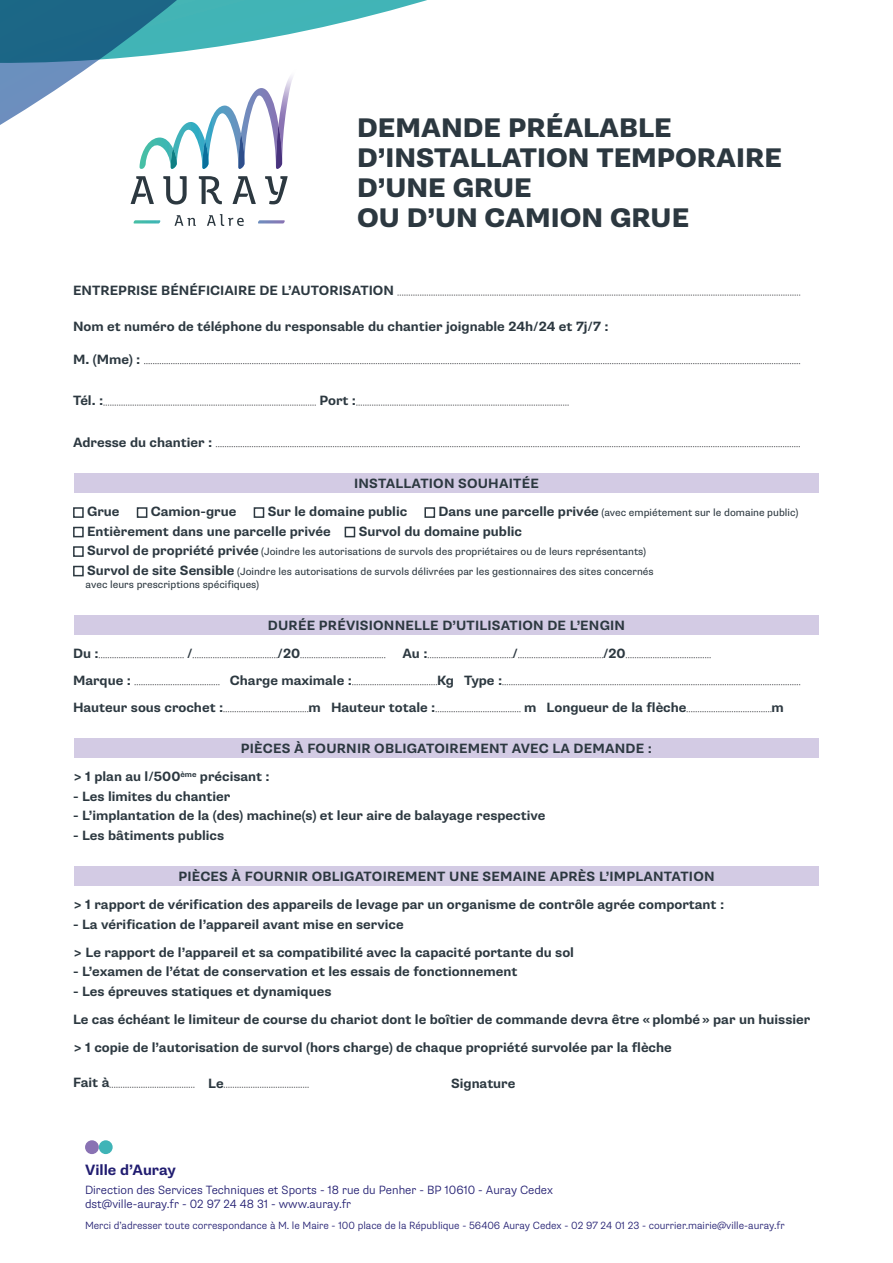
<style>
.page{position:relative;width:893px;height:1263px;background:#fff}
.page>*{position:absolute;margin:0;border:0;box-sizing:border-box;transform-origin:0 0}
.t1{font:800 27px/30px "Supria Sans";color:#2c3840}
.t2{font:700 15px "Supria Sans";color:#201c70}
.t3{font:700 13.5px/28px "Supria Sans";color:#2c3840}
.t4{font:300 12px/14.4px "Supria Sans";color:#201c70}
.t5{font:10.5px/19.5px "Supria Sans";color:#2c3840}
.t6{font:300 10.5px "Supria Sans";color:#201c70}
.s1{font-weight:700;font-size:13.5px}
</style>
<div class="page">
<svg style="left:131px;top:176px;width:157px;height:29px"></svg>
<svg style="left:175px;top:215px;width:21px;height:11px"></svg>
<svg style="left:207px;top:214px;width:37px;height:12px"></svg>
<svg style="left:133px;top:220px;width:28px;height:3px"></svg>
<svg style="left:258px;top:220px;width:27px;height:3px"></svg>
<svg style="left:0;top:0;width:427px;height:169px"></svg>
<div style="left:85px;top:1140px;width:14px;height:14px;background:#8972b3;border-radius:50%"></div>
<div style="left:99px;top:1140px;width:14px;height:14px;background:#3fb4b7;border-radius:50%"></div>
<div style="left:74px;top:615px;width:745px;height:20px;background:#d3cbe4"></div>
<div style="left:74px;top:473px;width:745px;height:20px;background:#d3cbe4"></div>
<div style="left:74px;top:738px;width:745px;height:19px;background:#d3cbe4"></div>
<div style="left:74px;top:866px;width:745px;height:19px;background:#d3cbe4"></div>
<svg style="left:397px;top:295px;width:403px;height:1px"></svg>
<svg style="left:144px;top:363px;width:656px;height:1px"></svg>
<svg style="left:103px;top:405px;width:213px;height:1px"></svg>
<svg style="left:356px;top:405px;width:213px;height:1px"></svg>
<svg style="left:216px;top:446px;width:584px;height:1px"></svg>
<div style="left:73px;top:507px;width:11px;height:11px;border:2px solid #2c3840"></div>
<div style="left:137px;top:507px;width:10px;height:11px;border:2px solid #2c3840"></div>
<div style="left:254px;top:507px;width:10px;height:11px;border:2px solid #2c3840"></div>
<div style="left:424px;top:507px;width:11px;height:11px;border:2px solid #2c3840"></div>
<div style="left:73px;top:527px;width:11px;height:10px;border:2px solid #2c3840"></div>
<div style="left:345px;top:527px;width:10px;height:10px;border:2px solid #2c3840"></div>
<div style="left:73px;top:546px;width:11px;height:11px;border:2px solid #2c3840"></div>
<div style="left:73px;top:566px;width:11px;height:10px;border:2px solid #2c3840"></div>
<svg style="left:99px;top:657px;width:85px;height:1px"></svg>
<svg style="left:193px;top:657px;width:85px;height:1px"></svg>
<svg style="left:300px;top:657px;width:85px;height:1px"></svg>
<svg style="left:428px;top:657px;width:175px;height:1px"></svg>
<svg style="left:626px;top:657px;width:85px;height:1px"></svg>
<svg style="left:134px;top:684px;width:86px;height:1px"></svg>
<svg style="left:352px;top:684px;width:85px;height:1px"></svg>
<svg style="left:502px;top:684px;width:298px;height:1px"></svg>
<svg style="left:223px;top:711px;width:85px;height:1px"></svg>
<svg style="left:435px;top:711px;width:86px;height:1px"></svg>
<svg style="left:686px;top:711px;width:85px;height:1px"></svg>
<svg style="left:109px;top:1087px;width:85px;height:1px"></svg>
<svg style="left:224px;top:1087px;width:85px;height:1px"></svg>
<h1 class="t1" style="left:357px;top:114px;width:426px">DEMANDE PRÉALABLE<br>D’INSTALLATION TEMPORAIRE<br>D’UNE GRUE<br>OU D’UN CAMION GRUE</h1>
<p class="t3" style="left:73px;top:277px;width:322px">ENTREPRISE BÉNÉFICIAIRE DE L’AUTORISATION</p>
<p class="t3" style="left:73px;top:312px;width:537px">Nom et numéro de téléphone du responsable du chantier joignable 24h/24 et 7j/7 :</p>
<p class="t3" style="left:73px;top:345px;width:69px">M. (Mme) :</p>
<p class="t3" style="left:73px;top:387px;width:32px">Tél. :</p>
<p class="t3" style="left:319px;top:387px;width:38px">Port :</p>
<p class="t3" style="left:73px;top:428px;width:141px">Adresse du chantier :</p>
<p class="t3" style="left:354px;top:470px;width:186px">INSTALLATION SOUHAITÉE</p>
<p class="t3" style="left:87px;top:498px;width:34px">Grue</p>
<p class="t3" style="left:151px;top:498px;width:87px">Camion-grue</p>
<p class="t3" style="left:268px;top:498px;width:141px">Sur le domaine public</p>
<p class="t5" style="left:439px;top:503px;width:361px"><span class="s1">Dans une parcelle privée</span> (avec empiétement sur le domaine public)</p>
<p class="t3" style="left:87px;top:517px;width:245px">Entièrement dans une parcelle privée</p>
<p class="t3" style="left:359px;top:517px;width:165px">Survol du domaine public</p>
<p class="t5" style="left:87px;top:542px;width:568px"><span class="s1">Survol de propriété privée</span> (Joindre les autorisations de survols des propriétaires ou de leurs représentants)<br><span class="s1">Survol de site Sensible</span> (Joindre les autorisations de survols délivrées par les gestionnaires des sites concernés</p>
<p class="t5" style="left:86px;top:575px;width:175px">avec leurs prescriptions spécifiques)</p>
<p class="t3" style="left:268px;top:611px;width:359px">DURÉE PRÉVISIONNELLE D’UTILISATION DE L’ENGIN</p>
<p class="t3" style="left:73px;top:639px;width:27px">Du :</p>
<p class="t3" style="left:187px;top:639px;width:7px">/</p>
<p class="t3" style="left:278px;top:639px;width:24px">/20</p>
<p class="t3" style="left:403px;top:639px;width:27px">Au :</p>
<p class="t3" style="left:513px;top:639px;width:7px">/</p>
<p class="t3" style="left:603px;top:639px;width:24px">/20</p>
<p class="t3" style="left:73px;top:666px;width:59px">Marque :</p>
<p class="t3" style="left:230px;top:666px;width:124px">Charge maximale :</p>
<p class="t3" style="left:437px;top:666px;width:67px">Kg Type :</p>
<p class="t3" style="left:73px;top:693px;width:152px">Hauteur sous crochet :</p>
<p class="t3" style="left:308px;top:693px;width:129px">m Hauteur totale :</p>
<p class="t3" style="left:524px;top:693px;width:164px">m Longueur de la flèche</p>
<p class="t3" style="left:771px;top:693px;width:14px">m</p>
<p class="t3" style="left:73px;top:735px;width:581px;text-indent:168px">PIÈCES À FOURNIR OBLIGATOIREMENT AVEC LA DEMANDE : &gt; 1 plan au l/500<sup>ème</sup> précisant :</p>
<p class="t3" style="left:73px;top:782px;width:159px">- Les limites du chantier</p>
<p class="t3" style="left:73px;top:802px;width:474px">- L’implantation de la (des) machine(s) et leur aire de balayage respective</p>
<p class="t3" style="left:73px;top:821px;width:153px">- Les bâtiments publics</p>
<p class="t3" style="left:73px;top:863px;width:653px;text-indent:105px">PIÈCES À FOURNIR OBLIGATOIREMENT UNE SEMAINE APRÈS L’IMPLANTATION &gt; 1 rapport de vérification des appareils de levage par un organisme de contrôle agrée comportant :</p>
<p class="t3" style="left:73px;top:910px;width:502px">- La vérification de l’appareil avant mise en service<br>&gt; Le rapport de l’appareil et sa compatibilité avec la capacité portante du sol</p>
<p class="t3" style="left:73px;top:958px;width:446px">- L’examen de l’état de conservation et les essais de fonctionnement</p>
<p class="t3" style="left:73px;top:977px;width:739px">- Les épreuves statiques et dynamiques<br>Le cas échéant le limiteur de course du chariot dont le boîtier de commande devra être «plombé» par un huissier &gt; 1 copie de l’autorisation de survol (hors charge) de chaque propriété survolée par la flèche</p>
<p class="t3" style="left:73px;top:1069px;width:38px">Fait à</p>
<p class="t3" style="left:208px;top:1069px;width:17px">Le</p>
<p class="t3" style="left:451px;top:1069px;width:66px">Signature</p>
<p class="t2" style="left:85px;top:1161px;width:92px">Ville d’Auray</p>
<p class="t4" style="left:85px;top:1183px;width:470px">Direction des Services Techniques et Sports - 18 rue du Penher - BP 10610 - Auray Cedex dst@ville-auray.fr - 02 97 24 48 31 - www.auray.fr</p>
<p class="t6" style="left:85px;top:1219px;width:701px">Merci d’adresser toute correspondance à M. le Maire - 100 place de la République - 56406 Auray Cedex - 02 97 24 01 23 - courrier.mairie@ville-auray.fr</p>
</div>
